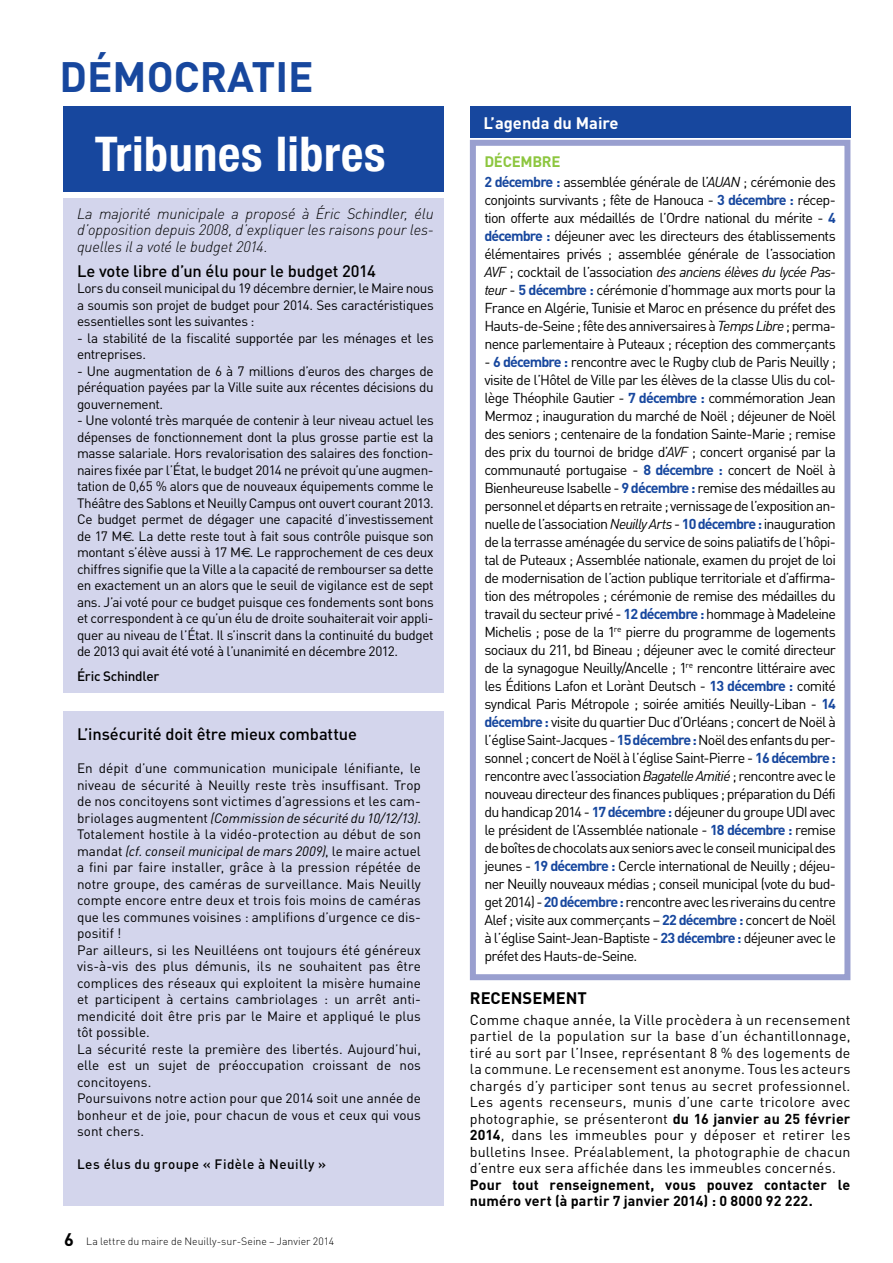
<style>
.page{position:relative;width:893px;height:1263px;background:#fff}
.page>*{position:absolute;margin:0;border:0;box-sizing:border-box;transform-origin:0 0}
.t1{font:700 condensed 48px "Helvetica Neue";color:#fff}
.t2{font:700 42px "DIN";color:#17479e}
.t3{font:500 16.5px "DIN";letter-spacing:-.01em;color:#000}
.t4{font:700 16.5px "DIN";color:#fff}
.t5{font:700 16.5px "DIN";color:#000}
.t6{font:italic 300 15px/16.5px "DIN";letter-spacing:-.005em;color:#000;text-align:justify}
.t7{font:700 15px "DIN";color:#8dc63f}
.t8{font:14.25px/18px "DIN";letter-spacing:-.05em;color:#000;text-align:justify}
.t9{font:700 14.25px/16.5px "DIN";letter-spacing:.01em;color:#000}
.t10{font:13.5px/16.5px "DIN";color:#000;text-align:justify}
.t11{font:13.5px/16.5px "DIN";letter-spacing:-.025em;color:#000}
.t12{font:500 13.5px "DIN";letter-spacing:.03em;color:#000}
.t13{font:500 13.5px "DIN";letter-spacing:-.02em;color:#000}
.t14{font:300 10.5px "DIN";color:#000}
.s1{font-family:"Euro Sans"}
.s2{font-style:italic}
.s3{font-weight:700;font-size:18px}
.s4{font-weight:700;color:#17479e}
.s5{font-weight:700}
</style>
<div class="page">
<div style="left:64px;top:711px;width:380px;height:494px;background:#d3d5ec"></div>
<div style="left:64px;top:106px;width:380px;height:85px;background:#17479e"></div>
<div style="left:64px;top:198px;width:380px;height:495px;background:#d3d5ec"></div>
<div style="left:470px;top:140px;width:380px;height:840px;border:6px solid #999fcf"></div>
<div style="left:470px;top:106px;width:380px;height:32px;background:#17479e"></div>
<h2 class="t2" style="left:60px;top:50px;width:250px">démocratie</h2>
<h1 class="t1" style="left:95px;top:125px;width:292px">Tribunes libres</h1>
<p class="t6" style="left:77px;top:205px;width:358px">La majorité municipale a proposé à Éric Schindler, élu d’opposition depuis 2008, d’expliquer les raisons pour les&shy;quelles il a voté le budget 2014.</p>
<p class="t3" style="left:77px;top:260px;width:300px">Le vote libre d’un élu pour le budget 2014</p>
<p class="t10" style="left:77px;top:280px;width:358px">Lors du conseil municipal du 19 décembre dernier, le Maire nous a soumis son projet de budget pour 2014. Ses caractéristiques essentielles sont les suivantes :</p>
<p class="t11" style="left:77px;top:329px;width:358px">- la stabilité de la fiscalité supportée par les ménages et les entreprises.</p>
<p class="t10" style="left:77px;top:362px;width:358px">- Une augmentation de 6 à 7 millions d’euros des charges de péréquation payées par la Ville suite aux récentes décisions du gouvernement.</p>
<p class="t10" style="left:77px;top:412px;width:358px">- Une volonté très marquée de contenir à leur niveau actuel les dépenses de fonctionnement dont la plus grosse partie est la masse salariale. Hors revalorisation des salaires des fonction&shy;naires fixée par l’État, le budget 2014 ne prévoit qu’une augmen&shy;tation de 0,65 % alors que de nouveaux équipements comme le Théâtre des Sablons et Neuilly Campus ont ouvert courant 2013.<br>Ce budget permet de dégager une capacité d’investissement de 17 M<span class="s1">e</span>. La dette reste tout à fait sous contrôle puisque son montant s’élève aussi à 17 M<span class="s1">e</span>. Le rapprochement de ces deux chiffres signifie que la Ville a la capacité de rembourser sa dette en exactement un an alors que le seuil de vigilance est de sept ans. J’ai voté pour ce budget puisque ces fondements sont bons et correspondent à ce qu’un élu de droite souhaiterait voir appli&shy;quer au niveau de l’État. Il s’inscrit dans la continuité du budget de 2013 qui avait été voté à l’unanimité en décembre 2012.</p>
<p class="t13" style="left:77px;top:668px;width:84px">Éric Schindler</p>
<p class="t3" style="left:77px;top:724px;width:281px">L’insécurité doit être mieux combattue</p>
<p class="t10" style="left:77px;top:760px;width:345px;text-align:left">En dépit d’une communication municipale lénifiante, le niveau de sécurité à Neuilly reste très insuffisant. Trop de nos concitoyens sont victimes d’agressions et les cam&shy;briolages augmentent <span class="s2">(Commission de sécurité du 10/12/13)</span>.<br>Totalement hostile à la vidéo-protection au début de son mandat <span class="s2">(cf. conseil municipal de mars 2009)</span>, le maire actuel a fini par faire installer, grâce à la pression répétée de notre groupe, des caméras de surveillance. Mais Neuilly compte encore entre deux et trois fois moins de caméras que les communes voisines : amplifions d’urgence ce dis&shy;positif !<br>Par ailleurs, si les Neuilléens ont toujours été généreux vis-à-vis des plus démunis, ils ne souhaitent pas être complices des réseaux qui exploitent la misère humaine et participent à certains cambriolages : un arrêt anti&shy;mendicité doit être pris par le Maire et appliqué le plus tôt possible.<br>La sécurité reste la première des libertés. Aujourd’hui, elle est un sujet de préoccupation croissant de nos concitoyens.<br>Poursuivons notre action pour que 2014 soit une année de bonheur et de joie, pour chacun de vous et ceux qui vous sont chers.</p>
<p class="t12" style="left:77px;top:1156px;width:251px">Les élus du groupe « Fidèle à Neuilly »</p>
<p class="t14" style="left:64px;top:1234px;width:271px"><span class="s3">6</span> La lettre du maire de Neuilly-sur-Seine – Janvier 2014</p>
<p class="t4" style="left:483px;top:112px;width:137px">L’agenda du Maire</p>
<p class="t7" style="left:484px;top:152px;width:29px">Décemb</p>
<p class="t7" style="left:542px;top:152px;width:18px">re</p>
<p class="t8" style="left:484px;top:172px;width:353px"><span class="s4">2 décembre :</span> assemblée générale de l’<span class="s2">AUAN</span> ; cérémonie des conjoints survivants ; fête de Hanouca - <span class="s4">3 décembre :</span> récep&shy;tion offerte aux médaillés de l’Ordre national du mérite - <span class="s4">4 décembre :</span> déjeuner avec les directeurs des établissements élémentaires privés ; assemblée générale de l’association <span class="s2">AVF</span> ; cocktail de l’association <span class="s2">des anciens élèves du lycée Pas&shy;teur</span> - <span class="s4">5 décembre :</span> cérémonie d’hommage aux morts pour la France en Algérie, Tunisie et Maroc en présence du préfet des Hauts-de-Seine ; fête des anniversaires à <span class="s2">Temps Libre</span> ; perma&shy;nence parlementaire à Puteaux ; réception des commerçants</p>
<p class="t8" style="left:484px;top:352px;width:353px">- <span class="s4">6 décembre :</span> rencontre avec le Rugby club de Paris Neuilly ; visite de l’Hôtel de Ville par les élèves de la classe Ulis du col&shy;lège Théophile Gautier - <span class="s4">7 décembre :</span> commémoration Jean Mermoz ; inauguration du marché de Noël ; déjeuner de Noël des seniors ; centenaire de la fondation Sainte-Marie ; remise des prix du tournoi de bridge d’<span class="s2">AVF</span> ; concert organisé par la communauté portugaise - <span class="s4">8 décembre :</span> concert de Noël à Bienheureuse Isabelle - <span class="s4">9 décembre :</span> remise des médailles au personnel et départs en retraite ; vernissage de l’exposition an&shy;nuelle de l’association <span class="s2">NeuillyArts</span> - <span class="s4">10 décembre :</span> inauguration de la terrasse aménagée du service de soins paliatifs de l’hôpi&shy;tal de Puteaux ; Assemblée nationale, examen du projet de loi de modernisation de l’action publique territoriale et d’affirma&shy;tion des métropoles ; cérémonie de remise des médailles du travail du secteur privé - <span class="s4">12 décembre :</span> hommage à Madeleine Michelis ; pose de la 1<sup>re</sup> pierre du programme de logements sociaux du 211, bd Bineau ; déjeuner avec le comité directeur de la synagogue Neuilly/Ancelle ; 1<sup>re</sup> rencontre littéraire avec les Éditions Lafon et Lorànt Deutsch - <span class="s4">13 décembre :</span> comité syndical Paris Métropole ; soirée amitiés Neuilly-Liban - <span class="s4">14 décembre :</span> visite du quartier Duc d’Orléans ; concert de Noël à l’église Saint-Jacques - <span class="s4">15 décembre :</span> Noël des enfants du per&shy;sonnel ; concert de Noël à l’église Saint-Pierre - <span class="s4">16 décembre : </span>rencontre avec l’association <span class="s2">Bagatelle Amitié</span> ; rencontre avec le nouveau directeur des finances publiques ; préparation du Défi du handicap 2014 - <span class="s4">17 décembre :</span> déjeuner du groupe UDI avec le président de l’Assemblée nationale - <span class="s4">18 décembre :</span> remise de boîtes de chocolats aux seniors avec le conseil municipal des jeunes - <span class="s4">19 décembre :</span> Cercle international de Neuilly ; déjeu&shy;ner Neuilly nouveaux médias ; conseil municipal (vote du bud&shy;get 2014) - <span class="s4">20 décembre :</span> rencontre avec les riverains du centre Alef ; visite aux commerçants – <span class="s4">22 décembre :</span> concert de Noël à l’église Saint-Jean-Baptiste - <span class="s4">23 décembre :</span> déjeuner avec le préfet des Hauts-de-Seine.</p>
<p class="t5" style="left:470px;top:987px;width:118px">RECENSEMENT</p>
<p class="t8" style="left:470px;top:1011px;width:382px;line-height:16.5px">Comme chaque année, la Ville procèdera à un recensement partiel de la population sur la base d’un échantillonnage, tiré au sort par l’Insee, représentant 8 % des logements de la commune. Le recensement est anonyme. Tous les acteurs chargés d’y participer sont tenus au secret professionnel.<br>Les agents recenseurs, munis d’une carte tricolore avec photographie, se présenteront <span class="s5">du 16 janvier au 25 février 2014</span>, dans les immeubles pour y déposer et retirer les bulletins Insee. Préalablement, la photographie de chacun d’entre eux sera affichée dans les immeubles concernés.</p>
<p class="t9" style="left:470px;top:1175px;width:382px">Pour tout renseignement, vous pouvez contacter le numéro vert (à partir 7 janvier 2014) : 0 8000 92 222.</p>
</div>
